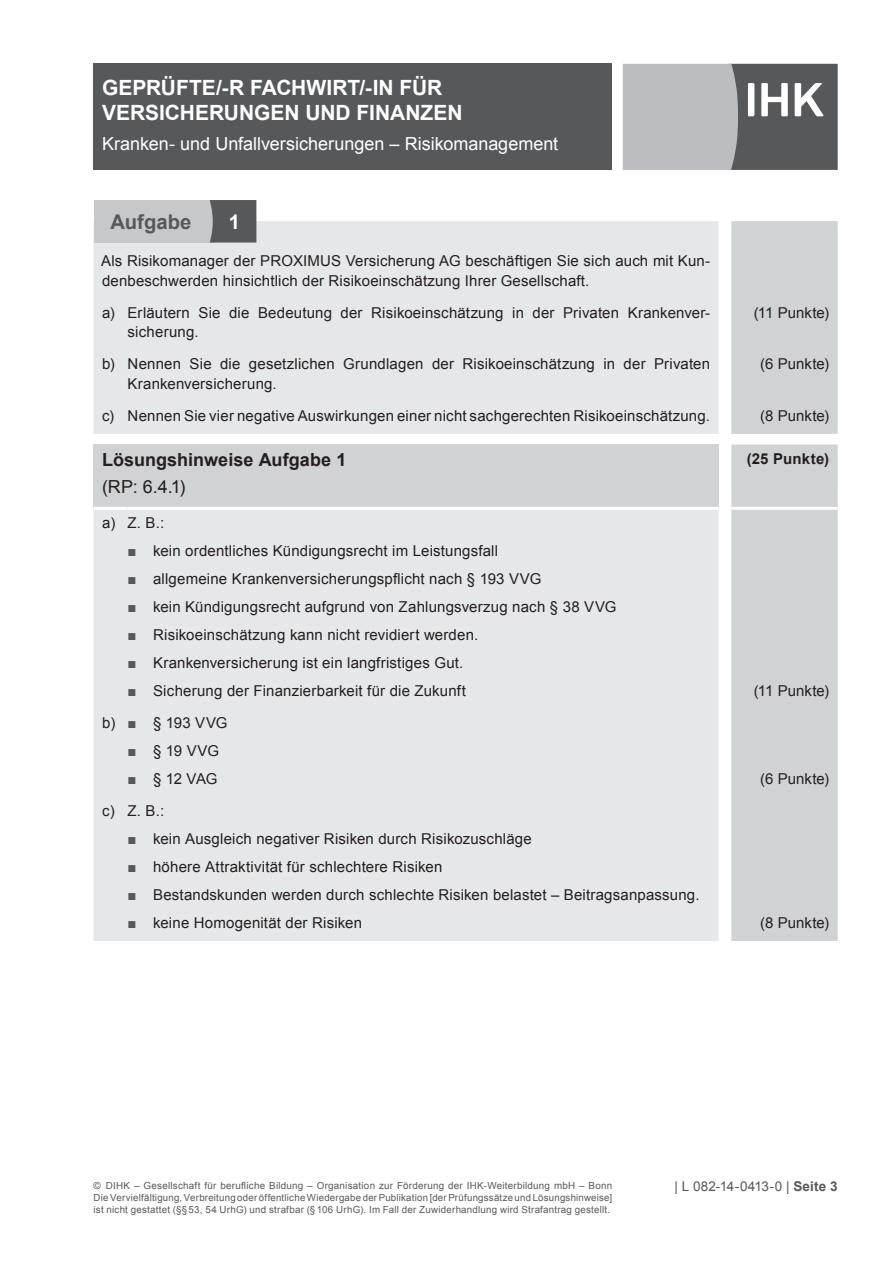
<style>
.page{position:relative;width:893px;height:1263px;background:#fff}
.page>*{position:absolute;margin:0;border:0;box-sizing:border-box;transform-origin:0 0}
.t1{font:700 21px/25.2px "Arial";color:#fff}
.t2{font:700 20.25px "Arial";letter-spacing:.005em;color:#57585a}
.t3{font:700 20.25px "Arial";color:#fff}
.t4{font:18px "Arial";color:#fff}
.t5{font:700 18px "Arial";letter-spacing:.005em;color:#231f20}
.t6{font:18px "Arial";color:#231f20}
.t7{font:15px/19.5px "Arial";letter-spacing:.01em;color:#231f20}
.t8{font:700 15px "Arial";color:#231f20}
.t9{font:13.5px "Arial";letter-spacing:-.015em;color:#57585a}
.t10{font:9.75px/11.7px "Arial";letter-spacing:.02em;color:#57585a;text-align:justify}
.s1{font-weight:700;color:#57585a}
.s2{font-weight:700}
</style>
<div class="page">
<div style="left:94px;top:64px;width:518px;height:106px;background:#57585a"></div>
<svg style="left:623px;top:64px;width:215px;height:106px;background:#959698"></svg>
<div style="left:94px;top:221px;width:625px;height:213px;background:#e6e7e9"></div>
<div style="left:731px;top:221px;width:107px;height:213px;background:#d1d2d4"></div>
<div style="left:94px;top:444px;width:625px;height:64px;background:#d1d2d4"></div>
<div style="left:731px;top:444px;width:107px;height:497px;background:#d1d2d4"></div>
<div style="left:94px;top:510px;width:625px;height:431px;background:#e6e7e9"></div>
<hr style="left:94px;top:507px;width:34px;height:3px;background:#fff">
<hr style="left:128px;top:507px;width:591px;height:3px;background:#fff">
<hr style="left:731px;top:507px;width:107px;height:3px;background:#fff">
<div style="left:94px;top:200px;width:119px;height:43px;background:#c7c8ca"></div>
<div style="left:210px;top:200px;width:46px;height:43px;background:#57585a"></div>
<h1 class="t1" style="left:102px;top:76px;width:362px">GEPRÜFTE/-R FACHWIRT/-IN FÜR<br>VERSICHERUNGEN UND FINANZEN</h1>
<p class="t4" style="left:102px;top:132px;width:458px">Kranken- und Unfallversicherungen – Risikomanagement</p>
<h2 class="t2" style="left:111px;top:208px;width:83px">AUFGABE</h2>
<h2 class="t3" style="left:229px;top:208px;width:13px">1</h2>
<p class="t7" style="left:101px;top:251px;width:610px">Als Risikomanager der PROXIMUS Versicherung AG beschäftigen Sie sich auch mit Kun&shy;denbeschwerden hinsichtlich der Risikoeinschätzung Ihrer Gesellschaft.</p>
<p class="t7" style="left:128px;top:303px;width:584px;text-indent:-26px">a) Erläutern Sie die Bedeutung der Risikoeinschätzung in der Privaten Krankenver&shy;sicherung.</p>
<p class="t7" style="left:754px;top:303px;width:77px">(11 Punkte)</p>
<p class="t7" style="left:128px;top:355px;width:584px;text-indent:-26px">b) Nennen Sie die gesetzlichen Grundlagen der Risikoeinschätzung in der Privaten<br>Krankenversicherung.</p>
<p class="t7" style="left:760px;top:355px;width:70px">(6 Punkte)</p>
<p class="t7" style="left:102px;top:406px;width:609px">c) Nennen Sie vier negative Auswirkungen einer nicht sachgerechten Risikoeinschätzung.</p>
<p class="t7" style="left:760px;top:406px;width:70px">(8 Punkte)</p>
<p class="t5" style="left:102px;top:448px;width:246px">LÖSUNGSHINWEISE AUFGABE 1</p>
<p class="t6" style="left:102px;top:475px;width:85px">(RP: 6.4.1)</p>
<p class="t8" style="left:747px;top:449px;width:84px">(25 PUNKTE)</p>
<p class="t7" style="left:102px;top:513px;width:64px">a) Z. B.:</p>
<p class="t7" style="left:128px;top:541px;width:372px"><span class="s1">■</span> kein ordentliches Kündigungsrecht im Leistungsfall</p>
<p class="t7" style="left:128px;top:569px;width:415px"><span class="s1">■</span> allgemeine Krankenversicherungspflicht nach § 193 VVG</p>
<p class="t7" style="left:128px;top:597px;width:490px"><span class="s1">■</span> kein Kündigungsrecht aufgrund von Zahlungsverzug nach § 38 VVG</p>
<p class="t7" style="left:128px;top:625px;width:352px"><span class="s1">■</span> Risikoeinschätzung kann nicht revidiert werden.</p>
<p class="t7" style="left:128px;top:653px;width:337px"><span class="s1">■</span> Krankenversicherung ist ein langfristiges Gut.</p>
<p class="t7" style="left:128px;top:681px;width:340px"><span class="s1">■</span> Sicherung der Finanzierbarkeit für die Zukunft</p>
<p class="t7" style="left:754px;top:681px;width:77px">(11 Punkte)</p>
<p class="t7" style="left:102px;top:713px;width:127px">b) <span class="s1">■</span> § 193 VVG</p>
<p class="t7" style="left:128px;top:741px;width:93px"><span class="s1">■</span> § 19 VVG</p>
<p class="t7" style="left:128px;top:769px;width:91px"><span class="s1">■</span> § 12 VAG</p>
<p class="t7" style="left:760px;top:769px;width:70px">(6 Punkte)</p>
<p class="t7" style="left:102px;top:801px;width:64px">c) Z. B.:</p>
<p class="t7" style="left:128px;top:829px;width:406px"><span class="s1">■</span> kein Ausgleich negativer Risiken durch Risikozuschläge</p>
<p class="t7" style="left:128px;top:857px;width:316px"><span class="s1">■</span> höhere Attraktivität für schlechtere Risiken</p>
<p class="t7" style="left:128px;top:885px;width:573px"><span class="s1">■</span> Bestandskunden werden durch schlechte Risiken belastet – Beitragsanpassung.</p>
<p class="t7" style="left:128px;top:913px;width:236px"><span class="s1">■</span> keine Homogenität der Risiken</p>
<p class="t7" style="left:760px;top:913px;width:70px">(8 Punkte)</p>
<p class="t10" style="left:94px;top:1180px;width:520px">© DIHK – Gesellschaft für berufliche Bildung – Organisation zur Förderung der IHK-Weiterbildung mbH – Bonn Die Vervielfältigung, Verbreitung oder öffentliche Wiedergabe der Publikation [der Prüfungssätze und Lösungshinweise] ist nicht gestattet (§§53, 54 UrhG) und strafbar (§106 UrhG). Im Fall der Zuwiderhandlung wird Strafantrag gestellt.</p>
<p class="t9" style="left:675px;top:1177px;width:165px">| L 082-14-0413-0 | <span class="s2">SEITE 3</span></p>
</div>
